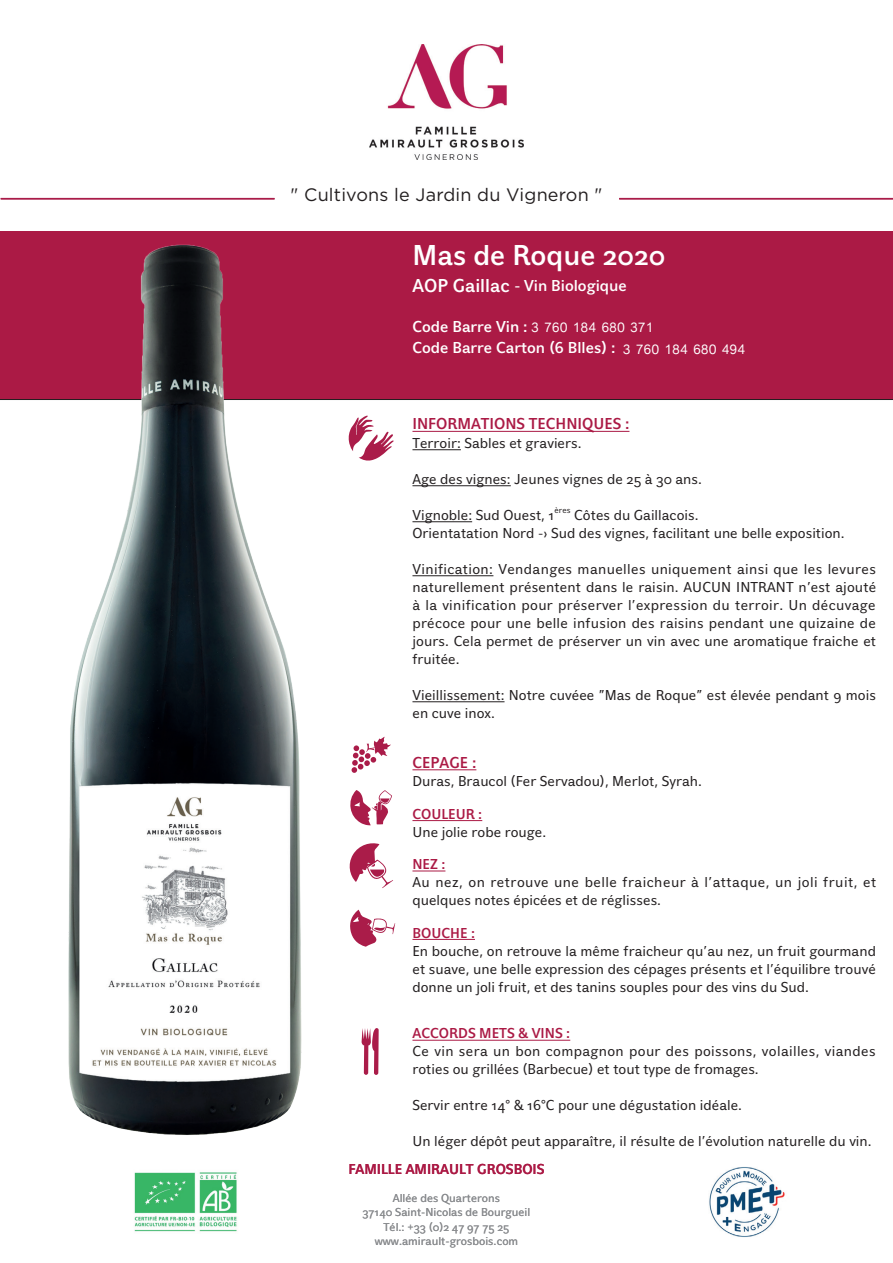
<style>
.page{position:relative;width:893px;height:1263px;background:#fff}
.page>*{position:absolute;margin:0;border:0;box-sizing:border-box;transform-origin:0 0}
.t1{font:500 30px "Eau Naturelle Sans";color:#fff}
.t2{font:18px "Gotham";letter-spacing:.01em;color:#231f20}
.t3{font:500 16.5px/21.6px "Eau Naturelle Sans";color:#fff}
.t4{font:500 16.5px "Eau Naturelle Sans";color:#ab1a45}
.t5{font:15px/18px "Eau Naturelle Sans";color:#231f20}
.t6{font:15px/18px "Eau Naturelle Sans";letter-spacing:.02em;color:#231f20}
.t7{font:15px/18px "Eau Naturelle Sans";letter-spacing:.03em;color:#231f20}
.t8{font:500 15px "Eau Naturelle Sans";color:#ab1a45}
.t9{font:12px/14.4px "Eau Naturelle Sans";color:#8a8c8f;text-align:center}
.t10{font:8.7px "Eau Naturelle Sans";color:#231f20}
.s1{font-size:19.5px}
.s2{font-family:"Arial Hebrew";font-weight:300;font-size:18px}
</style>
<div class="page">
<svg style="left:0;top:391px;width:893px;height:9px;background:#9c1a40"></svg>
<hr style="left:1px;top:198px;width:274px;height:1px;background:#aa1c49">
<hr style="left:619px;top:198px;width:274px;height:1px;background:#aa1c49">
<img style="left:369px;top:45px;width:154px;height:114px">
<div style="left:0;top:232px;width:893px;height:159px;background:#ab1a45"></div>
<svg style="left:351px;top:737px;width:40px;height:36px"></svg>
<svg style="left:350px;top:790px;width:42px;height:35px"></svg>
<svg style="left:349px;top:843px;width:44px;height:45px"></svg>
<svg style="left:350px;top:910px;width:45px;height:37px"></svg>
<svg style="left:362px;top:1028px;width:17px;height:47px"></svg>
<svg style="left:348px;top:416px;width:46px;height:45px"></svg>
<hr style="left:412px;top:431px;width:217px;height:1px;background:#ab1a45">
<hr style="left:412px;top:449px;width:49px;height:1px;background:#231f20">
<hr style="left:412px;top:485px;width:99px;height:1px;background:#231f20">
<hr style="left:412px;top:521px;width:60px;height:1px;background:#231f20">
<hr style="left:412px;top:575px;width:81px;height:1px;background:#231f20">
<hr style="left:412px;top:701px;width:92px;height:1px;background:#231f20">
<hr style="left:412px;top:769px;width:64px;height:1px;background:#ab1a45">
<hr style="left:412px;top:820px;width:70px;height:1px;background:#ab1a45">
<hr style="left:412px;top:871px;width:33px;height:1px;background:#ab1a45">
<hr style="left:412px;top:939px;width:63px;height:1px;background:#ab1a45">
<hr style="left:412px;top:1040px;width:158px;height:1px;background:#ab1a45">
<img style="left:22px;top:244px;width:325px;height:891px">
<img style="left:709px;top:1167px;width:76px;height:70px">
<img style="left:134px;top:1172px;width:103px;height:60px">
<p class="t2" style="left:291px;top:183px;width:313px">" Cultivons le Jardin du Vigneron "</p>
<h1 class="t1" style="left:412px;top:238px;width:255px">Mas de Roque 2020</h1>
<p class="t3" style="left:412px;top:275px;width:216px"><span class="s1">AOP Gaillac</span> - Vin Biologique</p>
<p class="t3" style="left:412px;top:315px;width:334px">Code Barre Vin : <span class="s2">3 760 184 680 371<br></span>Code Barre Carton (6 Blles) : <span class="s2">3 760 184 680 494</span></p>
<p class="t4" style="left:412px;top:415px;width:218px">INFORMATIONS TECHNIQUES :</p>
<p class="t5" style="left:412px;top:434px;width:171px">Terroir: Sables et graviers.</p>
<p class="t5" style="left:412px;top:470px;width:291px">Age des vignes: Jeunes vignes de 25 à 30 ans.</p>
<p class="t5" style="left:412px;top:506px;width:144px">Vignoble: Sud Ouest, 1</p>
<p class="t10" style="left:555px;top:505px;width:18px">ères</p>
<p class="t5" style="left:412px;top:506px;width:434px;text-indent:162px">Côtes du Gaillacois.<br>Orientatation Nord -&gt; Sud des vignes, facilitant une belle exposition.</p>
<p class="t5" style="left:412px;top:560px;width:465px;text-align:justify">Vinification: Vendanges manuelles uniquement ainsi que les levures naturellement présentent dans le raisin. AUCUN INTRANT n'est ajouté à la vinification pour préserver l'expression du terroir. Un décuvage précoce pour une belle infusion des raisins pendant une quizaine de jours. Cela permet de préserver un vin avec une aromatique fraiche et fruitée.</p>
<p class="t5" style="left:412px;top:686px;width:465px">Vieillissement: Notre cuvéee "Mas de Roque" est élevée pendant 9 mois en cuve inox.</p>
<p class="t4" style="left:412px;top:753px;width:65px">CEPAGE :</p>
<p class="t5" style="left:412px;top:772px;width:291px">Duras, Braucol (Fer Servadou), Merlot, Syrah.</p>
<p class="t8" style="left:412px;top:806px;width:71px">COULEUR :</p>
<p class="t5" style="left:412px;top:823px;width:135px">Une jolie robe rouge.</p>
<p class="t8" style="left:412px;top:856px;width:34px">NEZ :</p>
<p class="t7" style="left:412px;top:873px;width:465px">Au nez, on retrouve une belle fraicheur à l'attaque, un joli fruit, et quelques notes épicées et de réglisses.</p>
<p class="t8" style="left:412px;top:924px;width:64px">BOUCHE :</p>
<p class="t5" style="left:412px;top:942px;width:465px;text-align:justify">En bouche, on retrouve la même fraicheur qu'au nez, un fruit gourmand et suave, une belle expression des cépages présents et l'équilibre trouvé donne un joli fruit, et des tanins souples pour des vins du Sud.</p>
<p class="t8" style="left:412px;top:1025px;width:159px">ACCORDS METS &amp; VINS :</p>
<p class="t6" style="left:412px;top:1042px;width:465px">Ce vin sera un bon compagnon pour des poissons, volailles, viandes roties ou grillées (Barbecue) et tout type de fromages.</p>
<p class="t5" style="left:412px;top:1096px;width:331px">Servir entre 14° &amp; 16°C pour une dégustation idéale.</p>
<p class="t5" style="left:412px;top:1132px;width:461px">Un léger dépôt peut apparaître, il résulte de l'évolution naturelle du vin.</p>
<p class="t8" style="left:348px;top:1160px;width:198px">FAMILLE AMIRAULT GROSBOIS</p>
<p class="t9" style="left:363px;top:1190px;width:169px">Allée des Quarterons<br>37140 Saint-Nicolas de Bourgueil<br>Tél.: +33 (0)2 47 97 75 25 www.amirault-grosbois.com</p>
</div>
